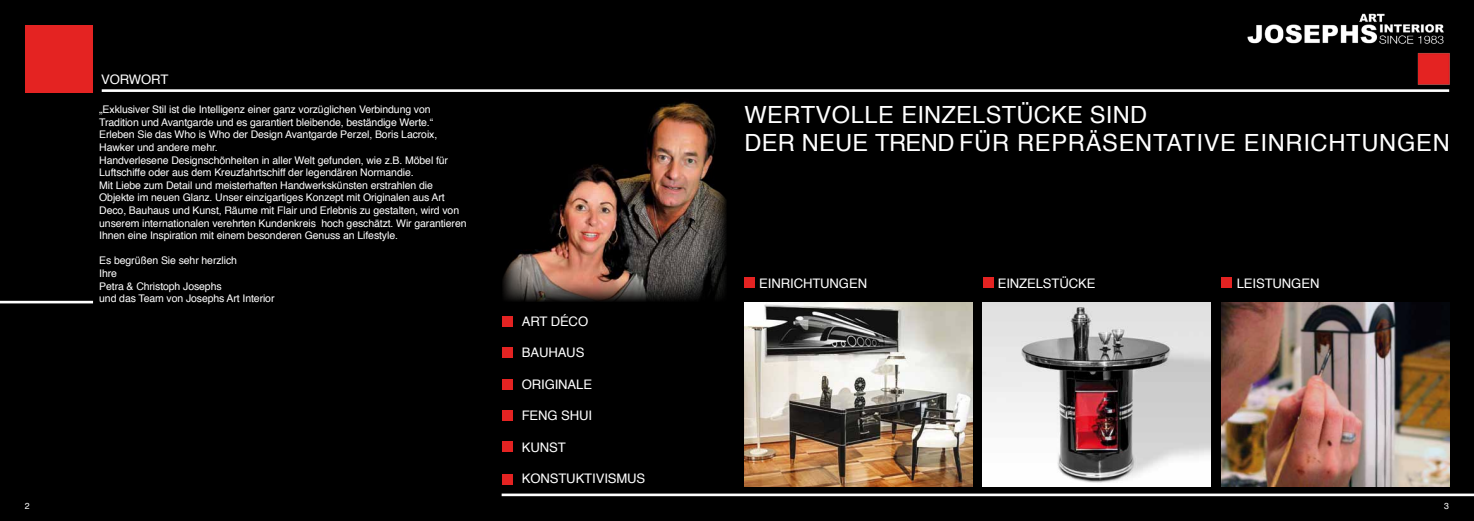
<style>
.page{position:relative;width:1474px;height:521px;background:#fff}
.page>*{position:absolute;margin:0;border:0;box-sizing:border-box;transform-origin:0 0}
.t1{font:23.62px/28.4px "Helvetica";letter-spacing:.01em;color:#fff}
.t2{font:13.12px "Helvetica";letter-spacing:-.01em;color:#fff}
.t3{font:10.5px/12.6px "Helvetica";letter-spacing:-.01em;color:#fff}
.t4{font:8.75px "Helvetica";color:#fff}
</style>
<div class="page">
<div style="left:0;top:0;width:1473px;height:521px;background:#000"></div>
<div style="left:25px;top:25px;width:68px;height:68px;background:#e42322"></div>
<div style="left:744px;top:277px;width:11px;height:11px;background:#e42322"></div>
<div style="left:502px;top:316px;width:10px;height:11px;background:#e42322"></div>
<div style="left:502px;top:347px;width:10px;height:11px;background:#e42322"></div>
<div style="left:502px;top:379px;width:10px;height:10px;background:#e42322"></div>
<div style="left:502px;top:410px;width:10px;height:11px;background:#e42322"></div>
<div style="left:502px;top:441px;width:10px;height:11px;background:#e42322"></div>
<div style="left:502px;top:474px;width:10px;height:10px;background:#e42322"></div>
<div style="left:1221px;top:277px;width:10px;height:11px;background:#e42322"></div>
<div style="left:982px;top:277px;width:11px;height:11px;background:#e42322"></div>
<img style="left:503px;top:101px;width:223px;height:201px">
<hr style="left:501px;top:493px;width:972px;height:3px;background:#fff">
<hr style="left:0;top:301px;width:93px;height:2px;background:#fff">
<hr style="left:102px;top:89px;width:1347px;height:3px;background:#fff">
<img style="left:1247px;top:13px;width:203px;height:72px">
<img style="left:744px;top:302px;width:228px;height:184px">
<img style="left:982px;top:302px;width:228px;height:184px">
<img style="left:1221px;top:302px;width:228px;height:184px">
<p class="t2" style="left:101px;top:69px;width:69px">Vorwort</p>
<p class="t3" style="left:99px;top:104px;width:369px">„Exklusiver Stil ist die Intelligenz einer ganz vorzüglichen Verbindung von Tradition und Avantgarde und es garantiert bleibende, beständige Werte.“ Erleben Sie das Who is Who der Design Avantgarde Perzel, Boris Lacroix, Hawker und andere mehr.<br>Handverlesene Designschönheiten in aller Welt gefunden, wie z.B. Möbel für Luftschiffe oder aus dem Kreuzfahrtschiff der legendären Normandie.<br>Mit Liebe zum Detail und meisterhaften Handwerkskünsten erstrahlen die Objekte im neuen Glanz. Unser einzigartiges Konzept mit Originalen aus Art Deco, Bauhaus und Kunst, Räume mit Flair und Erlebnis zu gestalten, wird von unserem internationalen verehrten Kundenkreis hoch geschätzt. Wir garantieren Ihnen eine Inspiration mit einem besonderen Genuss an Lifestyle.</p>
<p class="t3" style="left:99px;top:255px;width:177px">Es begrüßen Sie sehr herzlich<br>Ihre<br>Petra &amp; Christoph Josephs<br>und das Team von Josephs Art Interior</p>
<p class="t2" style="left:522px;top:311px;width:68px">art Déco</p>
<p class="t2" style="left:522px;top:342px;width:64px">Bauhaus</p>
<p class="t2" style="left:522px;top:374px;width:9px">ORIGINALE</p>
<p class="t2" style="left:522px;top:405px;width:72px">feng shu i</p>
<p class="t2" style="left:522px;top:437px;width:45px">kunst</p>
<p class="t2" style="left:522px;top:468px;width:125px">konstuktivismus</p>
<h1 class="t1" style="left:744px;top:101px;width:401px">wertvolle einzelstücke sind der neue Trend FÜR REPR</h1>
<h1 class="t1" style="left:1085px;top:130px;width:33px">ÄSENTATIVE</h1>
<h1 class="t1" style="left:1243px;top:130px;width:16px">EINRICHT</h1>
<h1 class="t1" style="left:1361px;top:130px;width:36px">UNGEN</h1>
<p class="t2" style="left:759px;top:273px;width:109px">einrichtungen</p>
<p class="t2" style="left:997px;top:273px;width:99px">einzelstücke</p>
<p class="t2" style="left:1236px;top:273px;width:84px">leistungen</p>
<p class="t4" style="left:25px;top:499px;width:6px">2</p>
<p class="t4" style="left:1444px;top:499px;width:6px">3</p>
</div>
